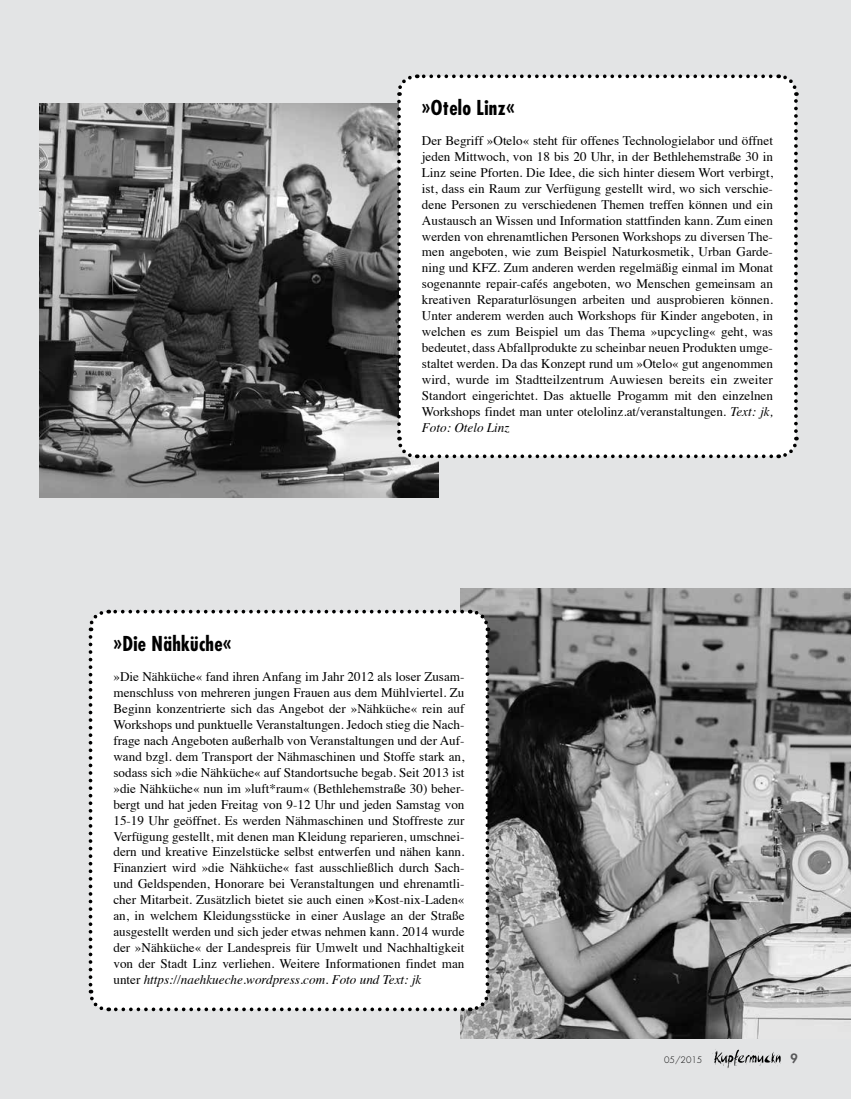
<style>
.page{position:relative;width:851px;height:1099px;background:#fff}
.page>*{position:absolute;margin:0;border:0;box-sizing:border-box;transform-origin:0 0}
.t1{font:700 condensed 20px "Futura";letter-spacing:.015em;color:#000}
.t2{font:13.12px/15.9px "Times";color:#000;text-align:justify}
.t3{font:800 12.5px "Futura";color:#58585a}
.t4{font:300 8.75px "Futura";color:#000}
.s1{font-style:italic}
</style>
<div class="page">
<div style="left:0;top:0;width:850px;height:1098px;background:#e3e4e5"></div>
<img style="left:461px;top:588px;width:389px;height:450px">
<div style="left:88px;top:607px;width:403px;height:406px;background:#fff"></div>
<svg style="left:712px;top:1049px;width:68px;height:19px"></svg>
<img style="left:39px;top:104px;width:399px;height:393px">
<div style="left:395px;top:74px;width:404px;height:386px;background:#fff"></div>
<h1 class="t1" style="left:422px;top:99px;width:94px">»Otelo Linz«</h1>
<p class="t2" style="left:422px;top:134px;width:352px">Der Begriff »Otelo« steht für offenes Technologielabor und öffnet jeden Mittwoch, von 18 bis 20 Uhr, in der Bethlehemstraße 30 in Linz seine Pforten. Die Idee, die sich hinter diesem Wort verbirgt, ist, dass ein Raum zur Verfügung gestellt wird, wo sich verschie&shy;dene Personen zu verschiedenen Themen treffen können und ein Austausch an Wissen und Information stattfinden kann. Zum einen werden von ehrenamtlichen Personen Workshops zu diversen The&shy;men angeboten, wie zum Beispiel Naturkosmetik, Urban Garde&shy;ning und KFZ. Zum anderen werden regelmäßig einmal im Monat sogenannte repair-cafés angeboten, wo Menschen gemeinsam an kreativen Reparaturlösungen arbeiten und ausprobieren können.<br>Unter anderem werden auch Workshops für Kinder angeboten, in welchen es zum Beispiel um das Thema »upcycling« geht, was bedeutet, dass Abfallprodukte zu scheinbar neuen Produkten umge&shy;staltet werden. Da das Konzept rund um »Otelo« gut angenommen wird, wurde im Stadtteilzentrum Auwiesen bereits ein zweiter Standort eingerichtet. Das aktuelle Progamm mit den einzelnen Workshops findet man unter otelolinz.at/veranstaltungen. <span class="s1">Text: jk, Foto: Otelo Linz</span></p>
<h1 class="t1" style="left:113px;top:635px;width:120px">»Die Nähküche«</h1>
<p class="t2" style="left:113px;top:670px;width:352px">»Die Nähküche« fand ihren Anfang im Jahr 2012 als loser Zusam&shy;menschluss von mehreren jungen Frauen aus dem Mühlviertel. Zu Beginn konzentrierte sich das Angebot der »Nähküche« rein auf Workshops und punktuelle Veranstaltungen. Jedoch stieg die Nach&shy;frage nach Angeboten außerhalb von Veranstaltungen und der Auf&shy;wand bzgl. dem Transport der Nähmaschinen und Stoffe stark an, sodass sich »die Nähküche« auf Standortsuche begab. Seit 2013 ist »die Nähküche« nun im »luft*raum« (Bethlehemstraße 30) beher&shy;bergt und hat jeden Freitag von 9-12 Uhr und jeden Samstag von 15-19 Uhr geöffnet. Es werden Nähmaschinen und Stoffreste zur Verfügung gestellt, mit denen man Kleidung reparieren, umschnei&shy;dern und kreative Einzelstücke selbst entwerfen und nähen kann.<br>Finanziert wird »die Nähküche« fast ausschließlich durch Sach&shy;und Geldspenden, Honorare bei Veranstaltungen und ehrenamtli&shy;cher Mitarbeit. Zusätzlich bietet sie auch einen »Kost-nix-Laden« an, in welchem Kleidungsstücke in einer Auslage an der Straße ausgestellt werden und sich jeder etwas nehmen kann. 2014 wurde der »Nähküche« der Landespreis für Umwelt und Nachhaltigkeit von der Stadt Linz verliehen. Weitere Informationen findet man unter <span class="s1">https://naehkueche.wordpress.com. Foto und Text: jk</span></p>
<p class="t4" style="left:664px;top:1055px;width:40px">05/2015</p>
<p class="t3" style="left:790px;top:1051px;width:9px">9</p>
</div>
